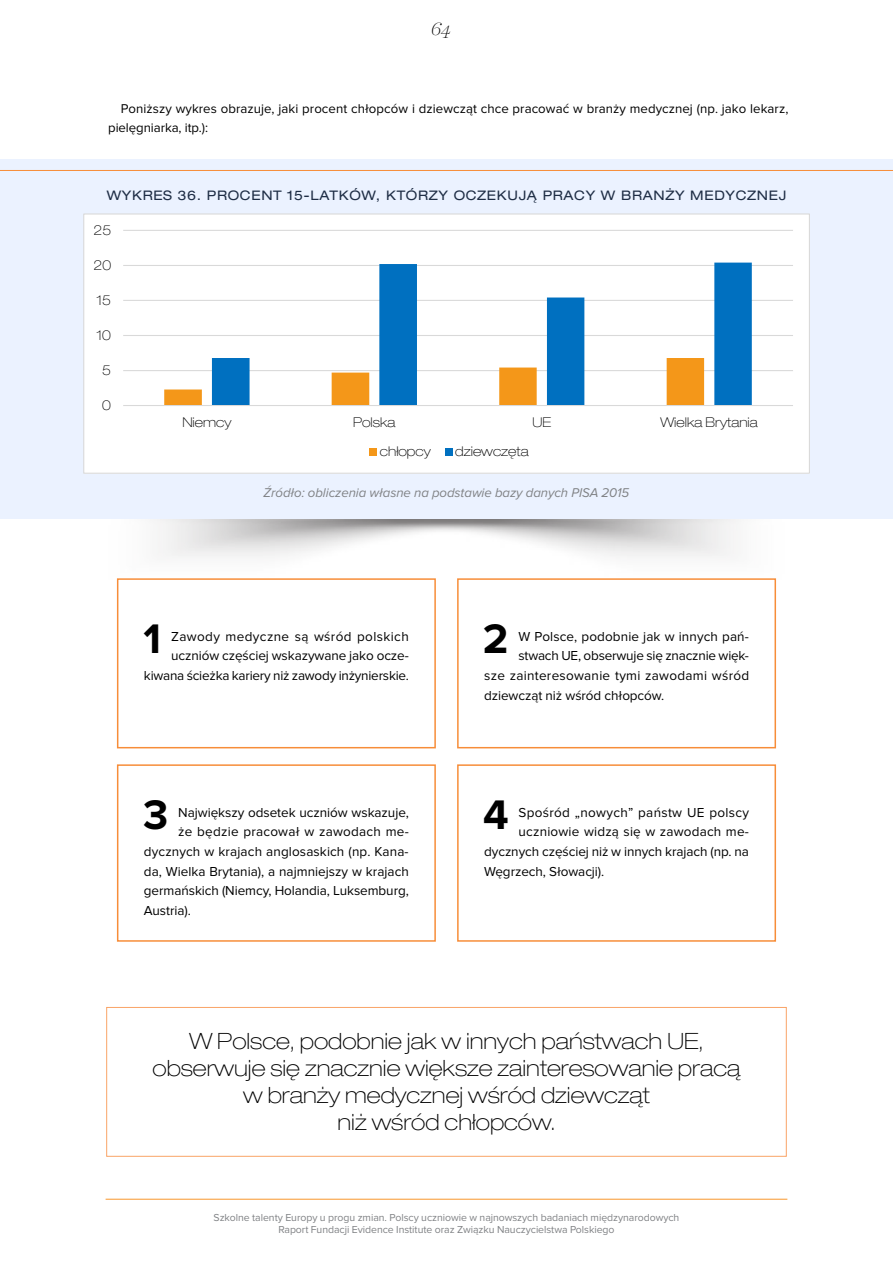
<style>
.page{position:relative;width:893px;height:1263px;background:#fff}
.page>*{position:absolute;margin:0;border:0;box-sizing:border-box;transform-origin:0 0}
.t1{font:700 42.75px "Proxima Nova";color:#000}
.t2{font:100 expanded 22.5px/27px "Helvetica Neue LT Pro";color:#000;text-align:center}
.t3{font:italic 100 18px "Harriet Display";color:#000}
.t4{font:13.5px/19.5px "Proxima Nova";letter-spacing:-.005em;color:#000;text-align:right}
.t5{font:13.5px "Proxima Nova";letter-spacing:.02em;color:#000}
.t6{font:100 expanded 13.5px "Helvetica Neue LT Pro";color:#000}
.t7{font:13.5px "Proxima Nova";letter-spacing:.015em;color:#000}
.t8{font:13.2px/19.5px "Proxima Nova";letter-spacing:.005em;color:#000}
.t9{font:expanded 13.2px "Helvetica Neue LT Pro";letter-spacing:.05em;color:#1e2d45}
.t10{font:italic 13.2px "Proxima Nova";letter-spacing:-.005em;color:#808285}
.t11{font:10.5px/12.6px "Proxima Nova";letter-spacing:-.005em;color:#808285;text-align:center}
</style>
<div class="page">
<hr style="left:106px;top:1199px;width:681px;height:1px;background:#f8972c">
<div style="left:0;top:159px;width:893px;height:360px;background:#ebf2ff"></div>
<hr style="left:0;top:170px;width:893px;height:1px;background:#f78d39">
<div style="left:117px;top:578px;width:319px;height:170px;border:2px solid #f78d39"></div>
<div style="left:457px;top:578px;width:319px;height:170px;border:2px solid #f78d39"></div>
<div style="left:117px;top:764px;width:319px;height:178px;border:2px solid #f78d39"></div>
<div style="left:457px;top:764px;width:319px;height:178px;border:2px solid #f78d39"></div>
<div style="left:106px;top:1007px;width:681px;height:150px;border:1px solid #f9a467"></div>
<div style="left:84px;top:214px;width:725px;height:259px;background:#fff"></div>
<hr style="left:123px;top:370px;width:670px;height:1px;background:#d9d9d9">
<hr style="left:123px;top:335px;width:670px;height:1px;background:#d9d9d9">
<hr style="left:123px;top:300px;width:670px;height:1px;background:#d9d9d9">
<hr style="left:123px;top:265px;width:670px;height:1px;background:#d9d9d9">
<hr style="left:123px;top:230px;width:670px;height:1px;background:#d9d9d9">
<svg style="left:164px;top:358px;width:48px;height:47px"></svg>
<svg style="left:212px;top:263px;width:540px;height:142px"></svg>
<hr style="left:123px;top:405px;width:670px;height:1px;background:#d9d9d9">
<div style="left:370px;top:448px;width:7px;height:8px;background:#f49719"></div>
<div style="left:445px;top:448px;width:7px;height:8px;background:#0070c0"></div>
<div style="left:83px;top:213px;width:727px;height:261px;border:1px solid #d9d9d9"></div>
<h3 class="t3" style="left:431px;top:16px;width:21px">64</h3>
<p class="t8" style="left:108px;top:99px;width:682px;text-indent:13px">Poniższy wykres obrazuje, jaki procent chłopców i dziewcząt chce pracować w branży medycznej (np. jako lekarz, pielęgniarka, itp.):</p>
<p class="t9" style="left:107px;top:188px;width:681px">WYKRES 36. PROCENT 15-LATKÓW, KTÓRZY OCZEKUJĄ PRACY W BRANŻY MEDYCZNEJ</p>
<p class="t6" style="left:94px;top:222px;width:19px">25</p>
<p class="t6" style="left:94px;top:257px;width:19px">20</p>
<p class="t6" style="left:97px;top:292px;width:16px">15</p>
<p class="t6" style="left:97px;top:327px;width:16px">10</p>
<p class="t6" style="left:102px;top:362px;width:10px">5</p>
<p class="t6" style="left:102px;top:397px;width:10px">0</p>
<p class="t6" style="left:182px;top:414px;width:50px">Niemcy</p>
<p class="t6" style="left:353px;top:414px;width:44px">Polska</p>
<p class="t6" style="left:532px;top:414px;width:20px">UE</p>
<p class="t6" style="left:661px;top:414px;width:99px">Wielka Brytania</p>
<p class="t6" style="left:380px;top:443px;width:52px">chłopcy</p>
<p class="t6" style="left:455px;top:443px;width:75px">dziewczęta</p>
<p class="t10" style="left:264px;top:485px;width:367px">Źródło: obliczenia własne na podstawie bazy danych PISA 2015</p>
<p class="t4" style="left:144px;top:627px;width:266px">Zawody medyczne są wśród polskich uczniów częściej wskazywane jako ocze&shy;kiwana ścieżka kariery niż zawody inżynierskie.</p>
<h1 class="t1" style="left:483px;top:614px;width:27px">2</h1>
<p class="t4" style="left:518px;top:627px;width:232px">W Polsce, podobnie jak w innych pań-</p>
<h1 class="t1" style="left:143px;top:614px;width:19px">1</h1>
<p class="t4" style="left:518px;top:646px;width:232px">stwach UE, obserwuje się znacznie więk-</p>
<p class="t5" style="left:484px;top:668px;width:267px">sze zainteresowanie tymi zawodami wśród</p>
<p class="t4" style="left:484px;top:685px;width:182px">dziewcząt niż wśród chłopców.</p>
<h1 class="t1" style="left:143px;top:790px;width:27px">3</h1>
<p class="t4" style="left:178px;top:803px;width:232px">Największy odsetek uczniów wskazuje,</p>
<p class="t5" style="left:178px;top:824px;width:232px">że będzie pracował w zawodach me-</p>
<p class="t4" style="left:144px;top:842px;width:266px">dycznych w krajach anglosaskich (np. Kana-</p>
<p class="t4" style="left:144px;top:861px;width:266px">da, Wielka Brytania), a najmniejszy w krajach</p>
<p class="t4" style="left:144px;top:881px;width:266px">germańskich (Niemcy, Holandia, Luksemburg,</p>
<p class="t4" style="left:144px;top:901px;width:48px">Austria).</p>
<h1 class="t1" style="left:483px;top:790px;width:27px">4</h1>
<p class="t5" style="left:519px;top:805px;width:232px">Spośród „nowych” państw UE polscy</p>
<p class="t7" style="left:519px;top:824px;width:232px">uczniowie widzą się w zawodach me-</p>
<p class="t4" style="left:484px;top:842px;width:266px">dycznych częściej niż w innych krajach (np. na</p>
<p class="t4" style="left:484px;top:861px;width:122px">Węgrzech, Słowacji).</p>
<h2 class="t2" style="left:153px;top:1028px;width:589px">W Polsce, podobnie jak w innych państwach UE, obserwuje się znacznie większe zainteresowanie pracą w branży medycznej wśród dziewcząt<br>niż wśród chłopców.</h2>
<p class="t11" style="left:214px;top:1211px;width:467px">Szkolne talenty Europy u progu zmian. Polscy uczniowie w najnowszych badaniach międzynarodowych<br>Raport Fundacji Evidence Institute oraz Związku Nauczycielstwa Polskiego</p>
</div>
